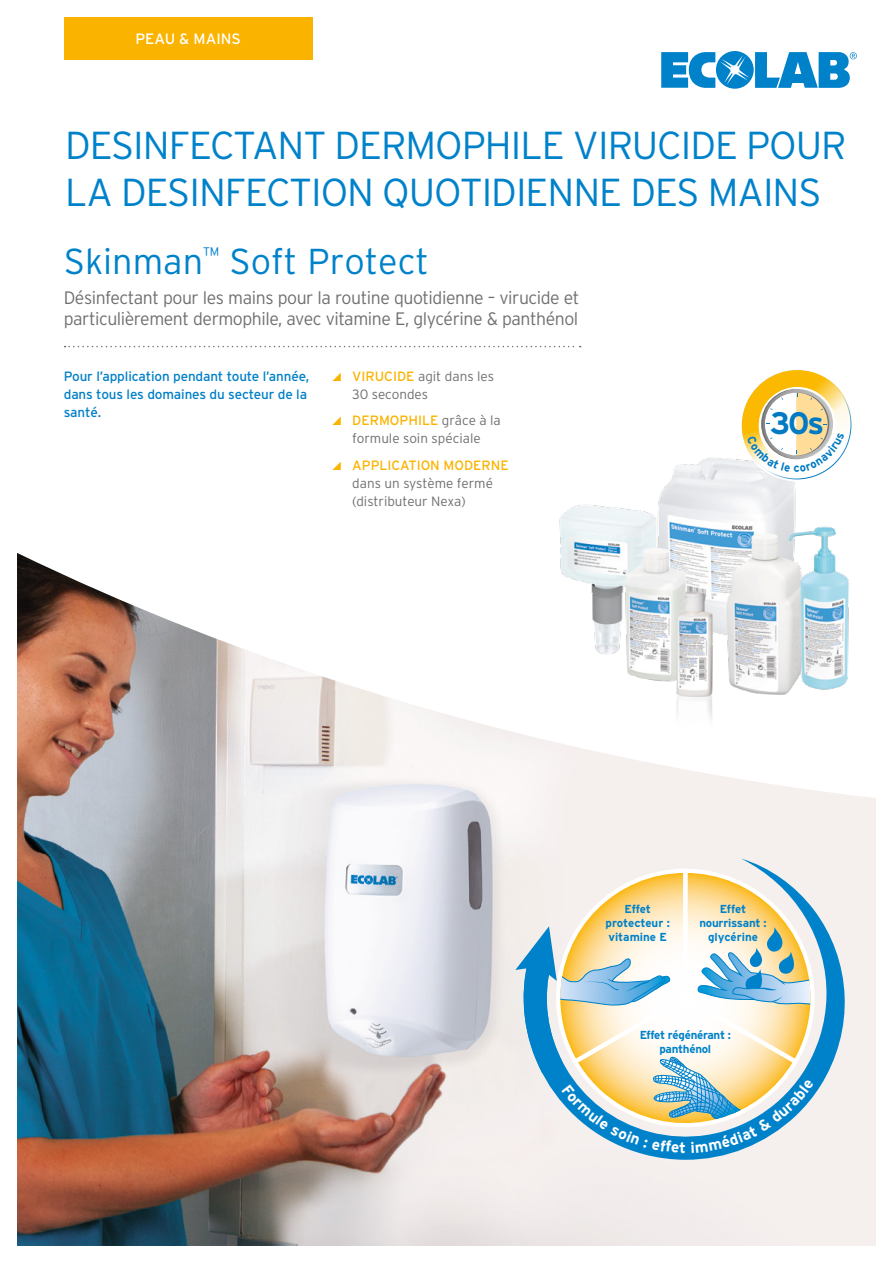
<style>
.page{position:relative;width:893px;height:1263px;background:#fff}
.page>*{position:absolute;margin:0;border:0;box-sizing:border-box;transform-origin:0 0}
.t1{font:300 39px/46.5px "Interstate";letter-spacing:-.025em;color:#0082ca}
.t2{font:300 36px "Interstate";color:#0082ca}
.t3{font:700 31.05px "Interstate";color:#007ac2}
.t4{font:300 18px/21.6px "Interstate";letter-spacing:-.025em;color:#6f6f6e}
.t5{font:15px "Interstate";color:#fff}
.t6{font:300 13.5px/18px "Interstate";color:#6f6f6e}
.t7{font:13.5px/18px "Interstate";letter-spacing:-.01em;color:#007fc7}
.t8{font:700 11.55px/14px "Interstate";letter-spacing:-.02em;color:#0082ca;text-align:center}
.t9{font:700 11.55px/14px "Interstate";color:#0082ca;text-align:center}
.s1{color:#fab400}
.s2{font-weight:400;color:#fab400}
</style>
<div class="page">
<img style="left:17px;top:553px;width:859px;height:693px">
<svg style="left:661px;top:51px;width:196px;height:38px"></svg>
<svg style="left:506px;top:858px;width:340px;height:302px;fill:#f5f0ed"></svg>
<img style="left:559px;top:458px;width:303px;height:275px">
<div style="left:64px;top:17px;width:249px;height:43px;background:#fab400"></div>
<svg style="left:65px;top:346px;width:516px;height:1px"></svg>
<svg style="left:515px;top:867px;width:302px;height:286px"></svg>
<svg style="left:736px;top:370px;width:123px;height:106px"></svg>
<p class="t5" style="left:135px;top:30px;width:107px">PEAU &amp; MAINS</p>
<h1 class="t1" style="left:65px;top:122px;width:783px">DESINFECTANT DERMOPHILE VIRUCIDE POUR<br>LA DESINFECTION QUOTIDIENNE DES MAINS</h1>
<h2 class="t2" style="left:64px;top:241px;width:367px">Skinman<sup>™</sup> Soft Protect</h2>
<h3 class="t4" style="left:64px;top:286px;width:517px">Désinfectant pour les mains pour la routine quotidienne – virucide et particulièrement dermophile, avec vitamine E, glycérine &amp; panthénol</h3>
<p class="t7" style="left:64px;top:367px;width:247px">Pour l’application pendant toute l’année, dans tous les domaines du secteur de la santé.</p>
<p class="t6" style="left:352px;top:367px;width:143px;text-indent:-21px"><span class="s1">◢</span> <span class="s2">VIRUCIDE</span> agit dans les<br>30 secondes</p>
<p class="t6" style="left:331px;top:411px;width:171px;text-align:center"><span class="s1">◢</span> <span class="s2">DERMOPHILE</span> grâce à la formule soin spéciale</p>
<p class="t6" style="left:352px;top:456px;width:158px;text-indent:-21px"><span class="s1">◢</span> <span class="s2">APPLICATION MODERNE </span>dans un système fermé (distributeur Nexa)</p>
<h3 class="t3" style="left:770px;top:406px;width:56px">30s</h3>
<p class="t9" style="left:606px;top:902px;width:66px">Effet protecteur : vitamine E</p>
<p class="t8" style="left:699px;top:902px;width:69px">Effet nourrissant : glycérine</p>
<p class="t8" style="left:640px;top:1028px;width:93px">Effet régénérant : panthénol</p>
</div>
